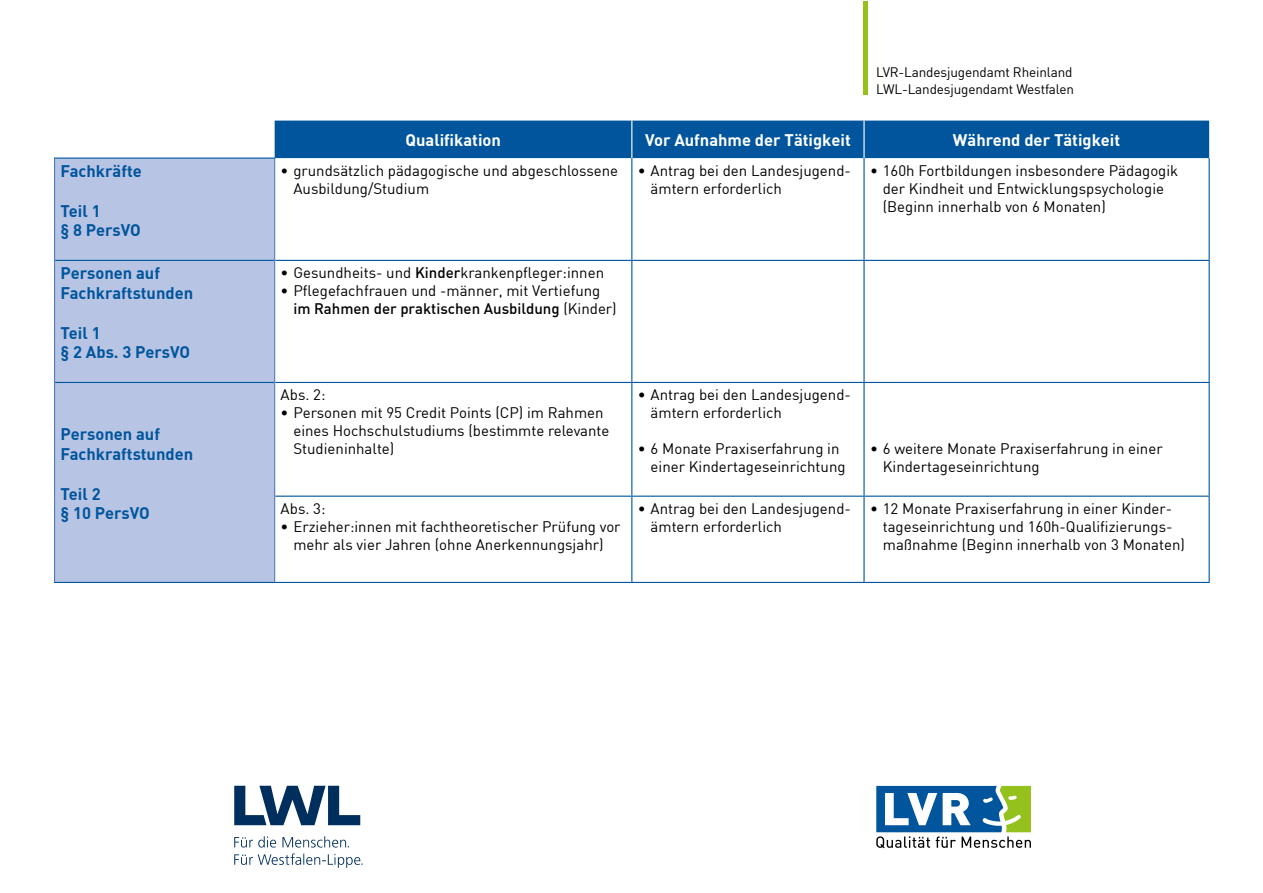
<style>
.page{position:relative;width:1263px;height:893px;background:#fff}
.page>*{position:absolute;margin:0;border:0;box-sizing:border-box;transform-origin:0 0}
.Tabellentext{font:700 16.5px/19.8px "DIN";color:#00559d}
.t1{font:700 16.5px "DIN";color:#fff}
.Tabellentext-2{font:15px/18px "DIN";color:#000}
.t2{font:13.5px/17px "DIN";letter-spacing:-.01em;color:#000}
.s1{font-weight:500}
</style>
<div class="page">
<svg style="left:876px;top:786px;width:155px;height:62px"></svg>
<svg style="left:234px;top:786px;width:126px;height:39px"></svg>
<svg style="left:234px;top:836px;width:129px;height:32px"></svg>
<div style="left:275px;top:121px;width:934px;height:37px;background:#00559d"></div>
<div style="left:55px;top:159px;width:219px;height:423px;background:#b8c4e3"></div>
<hr style="left:631px;top:121px;width:1px;height:37px;background:#fff">
<hr style="left:863px;top:121px;width:2px;height:37px;background:#fff">
<hr style="left:631px;top:158px;width:1px;height:102px;background:#00559d">
<hr style="left:863px;top:158px;width:2px;height:102px;background:#00559d">
<hr style="left:1208px;top:158px;width:2px;height:102px;background:#00559d">
<hr style="left:275px;top:260px;width:357px;height:1px;background:#00559d">
<hr style="left:632px;top:260px;width:232px;height:1px;background:#00559d">
<hr style="left:631px;top:261px;width:1px;height:121px;background:#00559d">
<hr style="left:864px;top:260px;width:346px;height:1px;background:#00559d">
<hr style="left:863px;top:261px;width:2px;height:121px;background:#00559d">
<hr style="left:1208px;top:261px;width:2px;height:121px;background:#00559d">
<hr style="left:275px;top:382px;width:357px;height:1px;background:#00559d">
<hr style="left:632px;top:382px;width:232px;height:1px;background:#00559d">
<hr style="left:631px;top:383px;width:1px;height:113px;background:#00559d">
<hr style="left:864px;top:382px;width:346px;height:1px;background:#00559d">
<hr style="left:863px;top:383px;width:2px;height:113px;background:#00559d">
<hr style="left:1208px;top:383px;width:2px;height:113px;background:#00559d">
<hr style="left:275px;top:496px;width:357px;height:1px;background:#00559d">
<hr style="left:632px;top:496px;width:232px;height:1px;background:#00559d">
<hr style="left:631px;top:497px;width:1px;height:85px;background:#00559d">
<hr style="left:864px;top:496px;width:346px;height:1px;background:#00559d">
<hr style="left:863px;top:497px;width:2px;height:85px;background:#00559d">
<hr style="left:1208px;top:497px;width:2px;height:85px;background:#00559d">
<hr style="left:275px;top:582px;width:357px;height:1px;background:#00559d">
<hr style="left:632px;top:582px;width:232px;height:1px;background:#00559d">
<hr style="left:864px;top:582px;width:346px;height:1px;background:#00559d">
<hr style="left:55px;top:260px;width:219px;height:1px;background:#00559d">
<hr style="left:55px;top:382px;width:219px;height:1px;background:#00559d">
<hr style="left:54px;top:159px;width:1px;height:101px;background:#517eba">
<hr style="left:274px;top:159px;width:1px;height:101px;background:#517eba">
<hr style="left:54px;top:260px;width:1px;height:122px;background:#517eba">
<hr style="left:274px;top:260px;width:1px;height:122px;background:#517eba">
<hr style="left:54px;top:382px;width:1px;height:114px;background:#517eba">
<hr style="left:274px;top:382px;width:1px;height:114px;background:#517eba">
<hr style="left:54px;top:496px;width:1px;height:86px;background:#517eba">
<hr style="left:274px;top:496px;width:1px;height:86px;background:#517eba">
<hr style="left:54px;top:582px;width:221px;height:1px;background:#00559d">
<hr style="left:54px;top:158px;width:221px;height:1px;background:#00559d">
<hr style="left:864px;top:1px;width:4px;height:94px;background:#94c11c">
<p class="Tabellentext" style="left:61px;top:160px;width:83px">Fachkräfte</p>
<p class="Tabellentext" style="left:61px;top:200px;width:42px">Teil 1</p>
<p class="Tabellentext" style="left:61px;top:220px;width:82px">§ 8 PersVO</p>
<p class="Tabellentext" style="left:61px;top:263px;width:134px">Personen auf<br>Fachkraftstunden</p>
<p class="Tabellentext" style="left:61px;top:322px;width:42px">Teil 1</p>
<p class="Tabellentext" style="left:61px;top:342px;width:131px">§ 2 Abs. 3 PersVO</p>
<p class="Tabellentext" style="left:61px;top:424px;width:134px">Personen auf<br>Fachkraftstunden</p>
<p class="Tabellentext" style="left:61px;top:483px;width:42px">Teil 2</p>
<p class="Tabellentext" style="left:61px;top:503px;width:91px">§ 10 PersVO</p>
<p class="t2" style="left:876px;top:63px;width:199px">LVR-Landesjugendamt Rheinland<br>LWL-Landesjugendamt Westfalen</p>
<p class="t1" style="left:405px;top:129px;width:97px">Qualifikation</p>
<p class="t1" style="left:645px;top:129px;width:207px">Vor Aufnahme der Tätigkeit</p>
<p class="t1" style="left:953px;top:129px;width:169px">Während der Tätigkeit</p>
<p class="Tabellentext-2" style="left:293px;top:161px;width:326px;text-indent:-13px">• grundsätzlich pädagogische und abgeschlossene<br>Ausbildung/Studium</p>
<p class="Tabellentext-2" style="left:651px;top:161px;width:202px;text-indent:-13px">• Antrag bei den Landesjugend&shy;ämtern erforderlich</p>
<p class="Tabellentext-2" style="left:883px;top:161px;width:297px;text-indent:-13px">• 160h Fortbildungen insbesondere Pädagogik der Kindheit und Entwicklungspsychologie (Beginn innerhalb von 6 Monaten)</p>
<p class="Tabellentext-2" style="left:281px;top:263px;width:325px">• Gesundheits- und <span class="s1">Kinder</span>krankenpfleger:innen</p>
<p class="Tabellentext-2" style="left:293px;top:281px;width:325px;text-indent:-13px">• Pflegefachfrauen und -männer, mit Vertiefung <span class="s1">im Rahmen der praktischen Ausbildung</span> (Kinder)</p>
<p class="Tabellentext-2" style="left:281px;top:385px;width:46px">Abs. 2:</p>
<p class="Tabellentext-2" style="left:293px;top:403px;width:317px;text-indent:-13px">• Personen mit 95 Credit Points (CP) im Rahmen eines Hochschulstudiums (bestimmte relevante<br>Studieninhalte)</p>
<p class="Tabellentext-2" style="left:281px;top:499px;width:46px">Abs. 3:</p>
<p class="Tabellentext-2" style="left:281px;top:517px;width:341px;text-align:center">• Erzieher:innen mit fachtheoretischer Prüfung vor mehr als vier Jahren (ohne Anerkennungsjahr)</p>
<p class="Tabellentext-2" style="left:651px;top:385px;width:202px;text-indent:-13px">• Antrag bei den Landesjugend&shy;ämtern erforderlich</p>
<p class="Tabellentext-2" style="left:651px;top:439px;width:196px;text-indent:-13px">• 6 Monate Praxiserfahrung in einer Kindertageseinrichtung</p>
<p class="Tabellentext-2" style="left:883px;top:439px;width:281px;text-indent:-13px">• 6 weitere Monate Praxiserfahrung in einer<br>Kindertageseinrichtung</p>
<p class="Tabellentext-2" style="left:651px;top:499px;width:202px;text-indent:-13px">• Antrag bei den Landesjugend&shy;ämtern erforderlich</p>
<p class="Tabellentext-2" style="left:883px;top:499px;width:304px;text-indent:-13px">• 12 Monate Praxiserfahrung in einer Kinder&shy;tageseinrichtung und 160h-Qualifizierungs&shy;maßnahme (Beginn innerhalb von 3 Monaten)</p>
</div>
